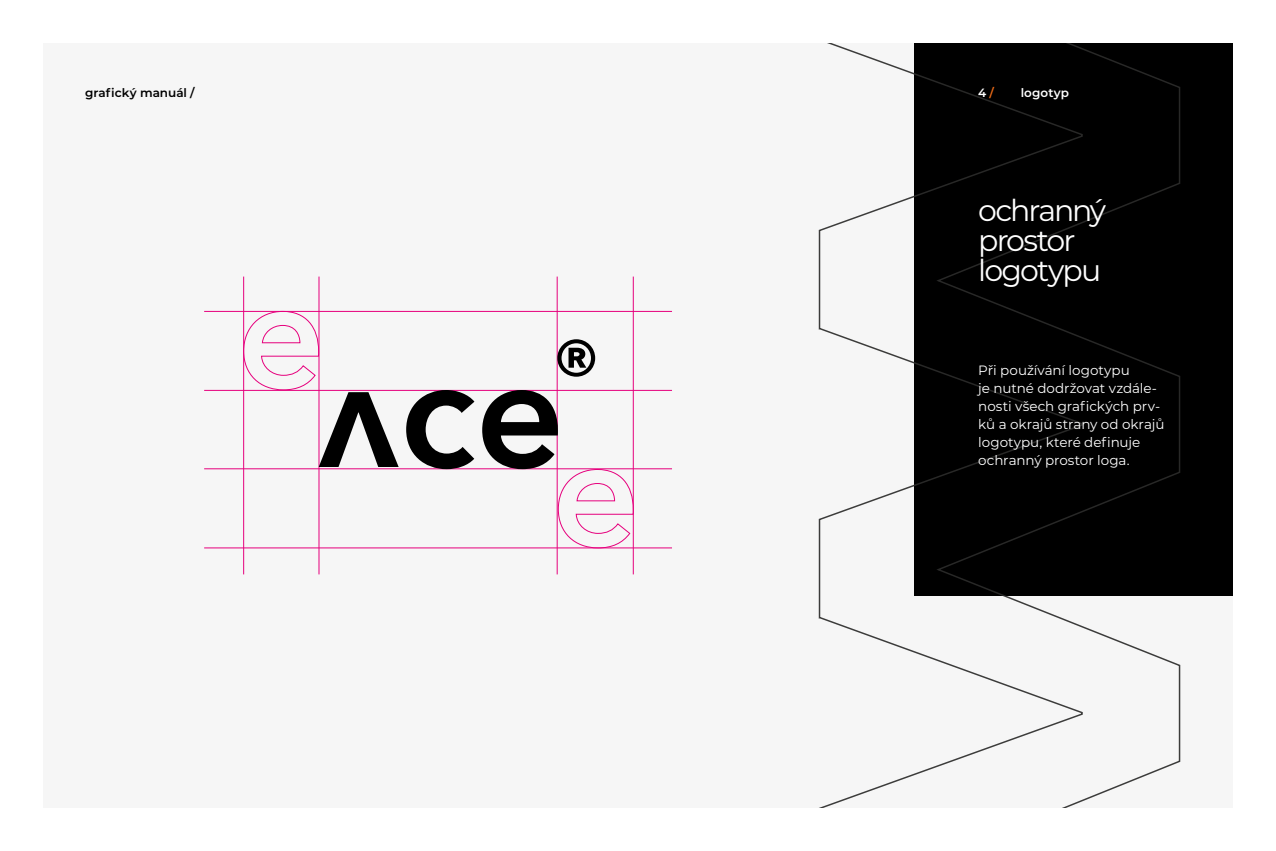
<style>
.page{position:relative;width:1276px;height:851px;background:#fff}
.page>*{position:absolute;margin:0;border:0;box-sizing:border-box;transform-origin:0 0}
.t1{font:30px/30px "Montserrat";letter-spacing:-.065em;color:#fff}
.t2{font:13.5px/18px "Montserrat";letter-spacing:-.005em;color:#fff}
.t3{font:600 12px "Montserrat";color:#000}
.t4{font:600 12px "Montserrat";letter-spacing:.01em;color:#fff}
.s1{color:#ed6b17}
</style>
<div class="page">
<div style="left:43px;top:43px;width:1190px;height:765px;background:#f6f6f6"></div>
<svg style="left:818px;top:43px;width:363px;height:765px"></svg>
<div style="left:914px;top:43px;width:319px;height:552px;background:#000"></div>
<svg style="left:914px;top:43px;width:267px;height:552px"></svg>
<hr style="left:204px;top:468px;width:468px;height:1px;background:#e6007d">
<hr style="left:204px;top:311px;width:468px;height:1px;background:#e6007d">
<hr style="left:204px;top:390px;width:468px;height:1px;background:#e6007d">
<hr style="left:204px;top:547px;width:468px;height:1px;background:#e6007d">
<hr style="left:243px;top:276px;width:1px;height:298px;background:#e6007d">
<hr style="left:557px;top:276px;width:1px;height:298px;background:#e6007d">
<hr style="left:319px;top:276px;width:1px;height:298px;background:#e6007d">
<hr style="left:633px;top:276px;width:1px;height:298px;background:#e6007d">
<svg style="left:243px;top:310px;width:391px;height:238px"></svg>
<p class="t3" style="left:85px;top:84px;width:111px">grafický manuál /</p>
<p class="t4" style="left:978px;top:84px;width:17px">4 <span class="s1">/</span></p>
<p class="t4" style="left:1020px;top:84px;width:50px">logotyp</p>
<h1 class="t1" style="left:978px;top:194px;width:129px">ochranný prostor logotypu</h1>
<p class="t2" style="left:978px;top:360px;width:188px">Při používání logotypu<br>je nutné dodržovat vzdále&shy;nosti všech grafických prv&shy;ků a okrajů strany od okrajů logotypu, které definuje ochranný prostor loga.</p>
</div>
